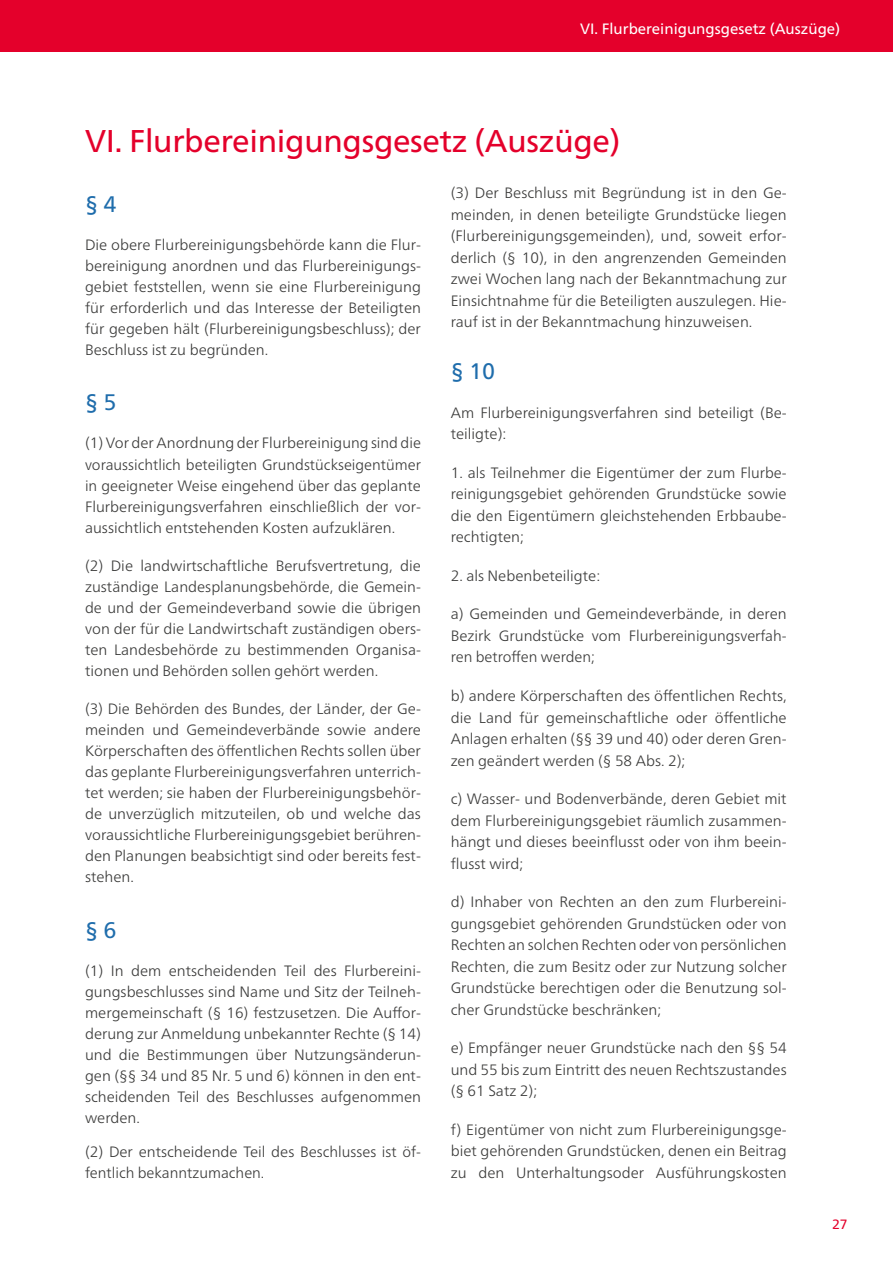
<style>
.page{position:relative;width:893px;height:1263px;background:#fff}
.page>*{position:absolute;margin:0;border:0;box-sizing:border-box;transform-origin:0 0}
.t1{font:31.5px "Frutiger Neue LT Pro";letter-spacing:-.01em;color:#e4002b}
.t2{font:22.5px "Frutiger Neue LT Pro";color:#1f6dac}
.t3{font:300 15px/21px "Frutiger Neue LT Pro";color:#3a3a39;text-align:justify}
.t4{font:15px "Frutiger Neue LT Pro";color:#fff}
.t5{font:13.5px "Frutiger Neue LT Pro";color:#e4002b}
</style>
<div class="page">
<div style="left:0;top:0;width:893px;height:52px;background:#e4002b"></div>
<p class="t4" style="left:580px;top:19px;width:262px">VI. Flurbereinigungsgesetz (Auszüge)</p>
<h1 class="t1" style="left:85px;top:121px;width:537px">VI. Flurbereinigungsgesetz (Auszüge)</h1>
<h2 class="t2" style="left:85px;top:190px;width:33px">§ 4</h2>
<p class="t3" style="left:85px;top:234px;width:337px">Die obere Flurbereinigungsbehörde kann die Flur&shy;bereinigung anordnen und das Flurbereinigungs&shy;gebiet feststellen, wenn sie eine Flurbereinigung für erforderlich und das Interesse der Beteiligten für gegeben hält (Flurbereinigungsbeschluss); der Beschluss ist zu begründen.</p>
<h2 class="t2" style="left:85px;top:389px;width:33px">§ 5</h2>
<p class="t3" style="left:85px;top:433px;width:337px">(1) Vor der Anordnung der Flurbereinigung sind die voraussichtlich beteiligten Grundstückseigentümer in geeigneter Weise eingehend über das geplante Flurbereinigungsverfahren einschließlich der vor&shy;aussichtlich entstehenden Kosten aufzuklären.</p>
<p class="t3" style="left:85px;top:555px;width:337px">(2) Die landwirtschaftliche Berufsvertretung, die zuständige Landesplanungsbehörde, die Gemein&shy;de und der Gemeindeverband sowie die übrigen von der für die Landwirtschaft zuständigen obers&shy;ten Landesbehörde zu bestimmenden Organisa&shy;tionen und Behörden sollen gehört werden.</p>
<p class="t3" style="left:85px;top:698px;width:337px">(3) Die Behörden des Bundes, der Länder, der Ge&shy;meinden und Gemeindeverbände sowie andere Körperschaften des öffentlichen Rechts sollen über das geplante Flurbereinigungsverfahren unterrich&shy;tet werden; sie haben der Flurbereinigungsbehör&shy;de unverzüglich mitzuteilen, ob und welche das voraussichtliche Flurbereinigungsgebiet berühren&shy;den Planungen beabsichtigt sind oder bereits fest&shy;stehen.</p>
<h2 class="t2" style="left:85px;top:916px;width:33px">§ 6</h2>
<p class="t3" style="left:85px;top:960px;width:337px">(1) In dem entscheidenden Teil des Flurbereini&shy;gungsbeschlusses sind Name und Sitz der Teilneh&shy;mergemeinschaft (§ 16) festzusetzen. Die Auffor&shy;derung zur Anmeldung unbekannter Rechte (§ 14) und die Bestimmungen über Nutzungsänderun&shy;gen (§§ 34 und 85 Nr. 5 und 6) können in den ent&shy;scheidenden Teil des Beschlusses aufgenommen werden.</p>
<p class="t3" style="left:85px;top:1141px;width:337px">(2) Der entscheidende Teil des Beschlusses ist öf&shy;fentlich bekanntzumachen.</p>
<p class="t3" style="left:451px;top:182px;width:337px;line-height:21.5px">(3) Der Beschluss mit Begründung ist in den Ge&shy;meinden, in denen beteiligte Grundstücke liegen (Flurbereinigungsgemeinden), und, soweit erfor&shy;derlich (§ 10), in den angrenzenden Gemeinden zwei Wochen lang nach der Bekanntmachung zur Einsichtnahme für die Beteiligten auszulegen. Hie&shy;rauf ist in der Bekanntmachung hinzuweisen.</p>
<h2 class="t2" style="left:451px;top:358px;width:46px">§ 10</h2>
<p class="t3" style="left:451px;top:402px;width:337px;line-height:21.5px">Am Flurbereinigungsverfahren sind beteiligt (Be&shy;teiligte):</p>
<p class="t3" style="left:451px;top:462px;width:337px;line-height:21.5px">1. als Teilnehmer die Eigentümer der zum Flurbe&shy;reinigungsgebiet gehörenden Grundstücke sowie die den Eigentümern gleichstehenden Erbbaube&shy;rechtigten;</p>
<p class="t3" style="left:451px;top:565px;width:151px">2. als Nebenbeteiligte:</p>
<p class="t3" style="left:451px;top:603px;width:337px;line-height:21.5px">a) Gemeinden und Gemeindeverbände, in deren Bezirk Grundstücke vom Flurbereinigungsverfah&shy;ren betroffen werden;</p>
<p class="t3" style="left:451px;top:685px;width:337px;line-height:21.5px">b) andere Körperschaften des öffentlichen Rechts, die Land für gemeinschaftliche oder öffentliche Anlagen erhalten (§§ 39 und 40) oder deren Gren&shy;zen geändert werden (§ 58 Abs. 2);</p>
<p class="t3" style="left:451px;top:788px;width:337px;line-height:21.5px">c) Wasser- und Bodenverbände, deren Gebiet mit dem Flurbereinigungsgebiet räumlich zusammen&shy;hängt und dieses beeinflusst oder von ihm beein&shy;flusst wird;</p>
<p class="t3" style="left:451px;top:891px;width:337px;line-height:21.5px">d) Inhaber von Rechten an den zum Flurbereini&shy;gungsgebiet gehörenden Grundstücken oder von Rechten an solchen Rechten oder von persönlichen Rechten, die zum Besitz oder zur Nutzung solcher Grundstücke berechtigen oder die Benutzung sol&shy;cher Grundstücke beschränken;</p>
<p class="t3" style="left:451px;top:1037px;width:337px;line-height:21.6px">e) Empfänger neuer Grundstücke nach den §§ 54 und 55 bis zum Eintritt des neuen Rechtszustandes (§ 61 Satz 2);</p>
<p class="t3" style="left:451px;top:1119px;width:337px;line-height:21.5px">f) Eigentümer von nicht zum Flurbereinigungsge&shy;biet gehörenden Grundstücken, denen ein Beitrag zu den Unterhaltungsoder Ausführungskosten</p>
<p class="t5" style="left:832px;top:1215px;width:17px">27</p>
</div>
